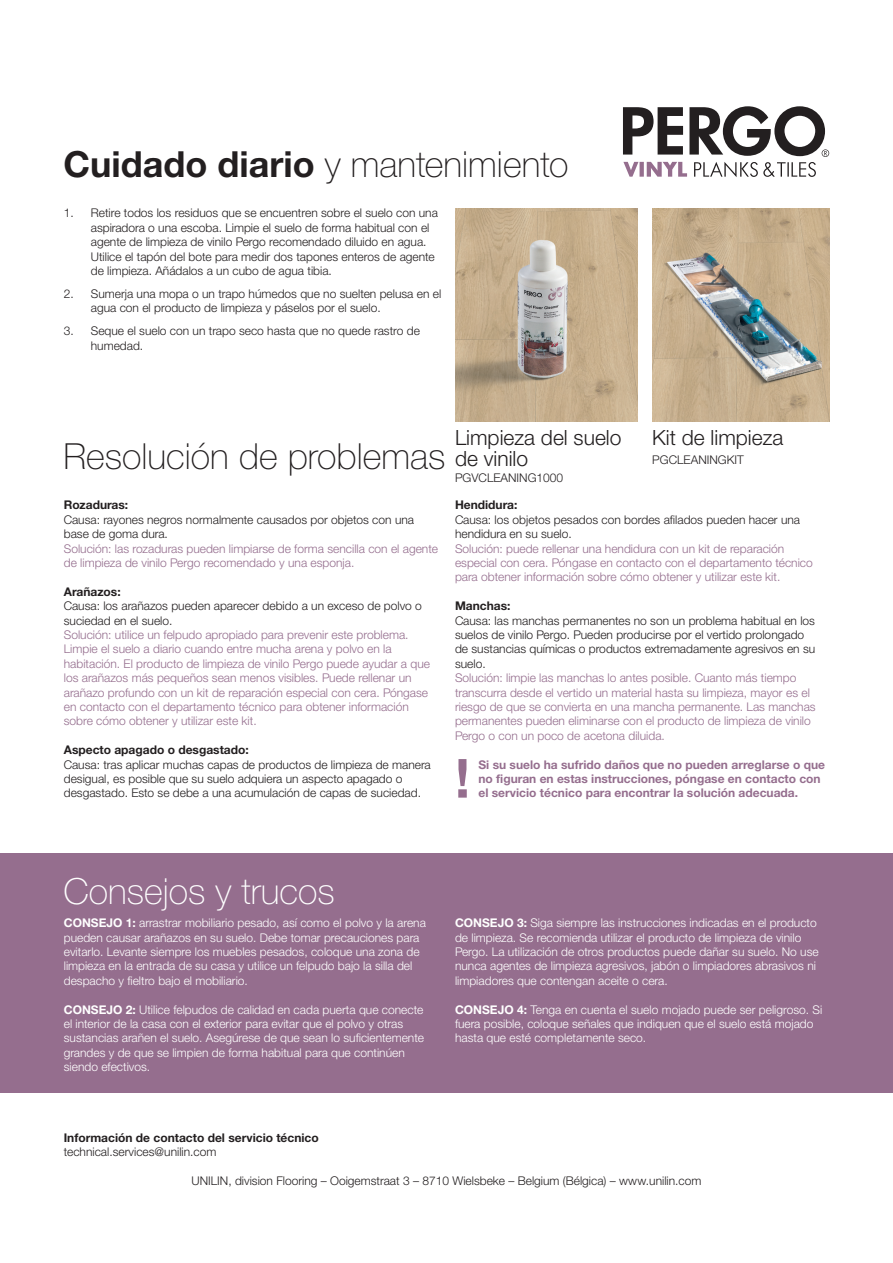
<style>
.page{position:relative;width:893px;height:1263px;background:#fff}
.page>*{position:absolute;margin:0;border:0;box-sizing:border-box;transform-origin:0 0}
.t1{font:700 54px "Helvetica Neue LTW1 G";color:#956e8e}
.t2{font:100 36px "Helvetica Neue LTW1 G";color:#231f20}
.t3{font:100 36px "Helvetica Neue LTW1 G";color:#fff}
.ingress{font:300 21px/21px "Helvetica Neue LT Pro";color:#231f20}
.t4{font:300 12px/14.4px "Helvetica Neue LTW1 G";color:#231f20}
.t5{font:300 12px/14.4px "Helvetica Neue LTW1 G";color:#fff}
.t6{font:300 12px/14.4px "Helvetica Neue LTW1 G";color:#956e8e}
.t7{font:700 12px/14.4px "Helvetica Neue LTW1 G";color:#956e8e}
.t8{font:700 12px "Helvetica Neue LTW1 G";color:#231f20}
.ingress-2{font:300 12px "Helvetica Neue LT Pro";color:#231f20}
.s1{font-weight:700}
</style>
<div class="page">
<div style="left:0;top:853px;width:893px;height:240px;background:#956e8e"></div>
<img style="left:455px;top:209px;width:183px;height:212px">
<img style="left:652px;top:209px;width:177px;height:212px">
<svg style="left:623px;top:106px;width:206px;height:71px"></svg>
<p class="t2" style="left:63px;top:143px;width:507px"><span class="s1">Cuidado diario</span> y mantenimiento</p>
<p class="t4" style="left:91px;top:206px;width:349px;text-indent:-27px">1. Retire todos los residuos que se encuentren sobre el suelo con una aspiradora o una escoba. Limpie el suelo de forma habitual con el agente de limpieza de vinilo Pergo recomendado diluido en agua.<br>Utilice el tapón del bote para medir dos tapones enteros de agente de limpieza. Añádalos a un cubo de agua tibia.</p>
<p class="t4" style="left:91px;top:286px;width:352px;text-indent:-27px">2. Sumerja una mopa o un trapo húmedos que no suelten pelusa en el agua con el producto de limpieza y páselos por el suelo.</p>
<p class="t4" style="left:91px;top:324px;width:331px;text-indent:-27px">3. Seque el suelo con un trapo seco hasta que no quede rastro de humedad.</p>
<p class="t2" style="left:63px;top:434px;width:383px">Resolución de problemas</p>
<p class="t8" style="left:64px;top:498px;width:66px">Rozaduras:</p>
<p class="t4" style="left:64px;top:512px;width:352px">Causa: rayones negros normalmente causados por objetos con una base de goma dura.</p>
<p class="t6" style="left:64px;top:541px;width:376px">Solución: las rozaduras pueden limpiarse de forma sencilla con el agente de limpieza de vinilo Pergo recomendado y una esponja.</p>
<p class="t8" style="left:64px;top:584px;width:58px">Arañazos:</p>
<p class="t4" style="left:64px;top:599px;width:360px">Causa: los arañazos pueden aparecer debido a un exceso de polvo o suciedad en el suelo.</p>
<p class="t6" style="left:64px;top:627px;width:368px">Solución: utilice un felpudo apropiado para prevenir este problema.<br>Limpie el suelo a diario cuando entre mucha arena y polvo en la habitación. El producto de limpieza de vinilo Pergo puede ayudar a que los arañazos más pequeños sean menos visibles. Puede rellenar un arañazo profundo con un kit de reparación especial con cera. Póngase en contacto con el departamento técnico para obtener información sobre cómo obtener y utilizar este kit.</p>
<p class="t8" style="left:64px;top:742px;width:187px">Aspecto apagado o desgastado:</p>
<p class="t4" style="left:64px;top:757px;width:368px">Causa: tras aplicar muchas capas de productos de limpieza de manera desigual, es posible que su suelo adquiera un aspecto apagado o desgastado. Esto se debe a una acumulación de capas de suciedad.</p>
<p class="ingress" style="left:455px;top:426px;width:168px">Limpieza del suelo de vinilo</p>
<p class="ingress-2" style="left:455px;top:470px;width:110px">PGVCLEANING1000</p>
<p class="ingress" style="left:652px;top:426px;width:133px">Kit de limpieza</p>
<p class="ingress-2" style="left:652px;top:452px;width:93px">PGCLEANINGKIT</p>
<p class="t8" style="left:455px;top:498px;width:64px">Hendidura:</p>
<p class="t4" style="left:455px;top:512px;width:347px">Causa: los objetos pesados con bordes afilados pueden hacer una hendidura en su suelo.</p>
<p class="t6" style="left:455px;top:541px;width:359px">Solución: puede rellenar una hendidura con un kit de reparación especial con cera. Póngase en contacto con el departamento técnico para obtener información sobre cómo obtener y utilizar este kit.</p>
<p class="t8" style="left:455px;top:598px;width:57px">Manchas:</p>
<p class="t4" style="left:455px;top:613px;width:362px">Causa: las manchas permanentes no son un problema habitual en los suelos de vinilo Pergo. Pueden producirse por el vertido prolongado de sustancias químicas o productos extremadamente agresivos en su suelo.</p>
<p class="t6" style="left:455px;top:671px;width:362px">Solución: limpie las manchas lo antes posible. Cuanto más tiempo transcurra desde el vertido un material hasta su limpieza, mayor es el riesgo de que se convierta en una mancha permanente. Las manchas permanentes pueden eliminarse con el producto de limpieza de vinilo Pergo o con un poco de acetona diluida.</p>
<p class="t7" style="left:478px;top:757px;width:348px">Si su suelo ha sufrido daños que no pueden arreglarse o que no figuran en estas instrucciones, póngase en contacto con el servicio técnico para encontrar la solución adecuada.</p>
<p class="t1" style="left:455px;top:745px;width:17px">!</p>
<p class="t3" style="left:63px;top:869px;width:273px">Consejos y trucos</p>
<p class="t5" style="left:64px;top:915px;width:364px"><span class="s1">CONSEJO 1:</span> arrastrar mobiliario pesado, así como el polvo y la arena pueden causar arañazos en su suelo. Debe tomar precauciones para evitarlo. Levante siempre los muebles pesados, coloque una zona de limpieza en la entrada de su casa y utilice un felpudo bajo la silla del despacho y fieltro bajo el mobiliario.</p>
<p class="t5" style="left:64px;top:1002px;width:362px"><span class="s1">CONSEJO 2:</span> Utilice felpudos de calidad en cada puerta que conecte el interior de la casa con el exterior para evitar que el polvo y otras sustancias arañen el suelo. Asegúrese de que sean lo suficientemente grandes y de que se limpien de forma habitual para que continúen siendo efectivos.</p>
<p class="t5" style="left:455px;top:915px;width:365px"><span class="s1">CONSEJO 3:</span> Siga siempre las instrucciones indicadas en el producto de limpieza. Se recomienda utilizar el producto de limpieza de vinilo Pergo. La utilización de otros productos puede dañar su suelo. No use nunca agentes de limpieza agresivos, jabón o limpiadores abrasivos ni limpiadores que contengan aceite o cera.</p>
<p class="t5" style="left:455px;top:1002px;width:369px"><span class="s1">CONSEJO 4:</span> Tenga en cuenta el suelo mojado puede ser peligroso. Si fuera posible, coloque señales que indiquen que el suelo está mojado hasta que esté completamente seco.</p>
<p class="t8" style="left:64px;top:1130px;width:257px">Información de contacto del servicio técnico</p>
<p class="t4" style="left:64px;top:1144px;width:154px">technical.services@unilin.com</p>
<p class="t4" style="left:191px;top:1173px;width:512px">UNILIN, division Flooring – Ooigemstraat 3 – 8710 Wielsbeke – Belgium (Bélgica) – www.unilin.com</p>
</div>
